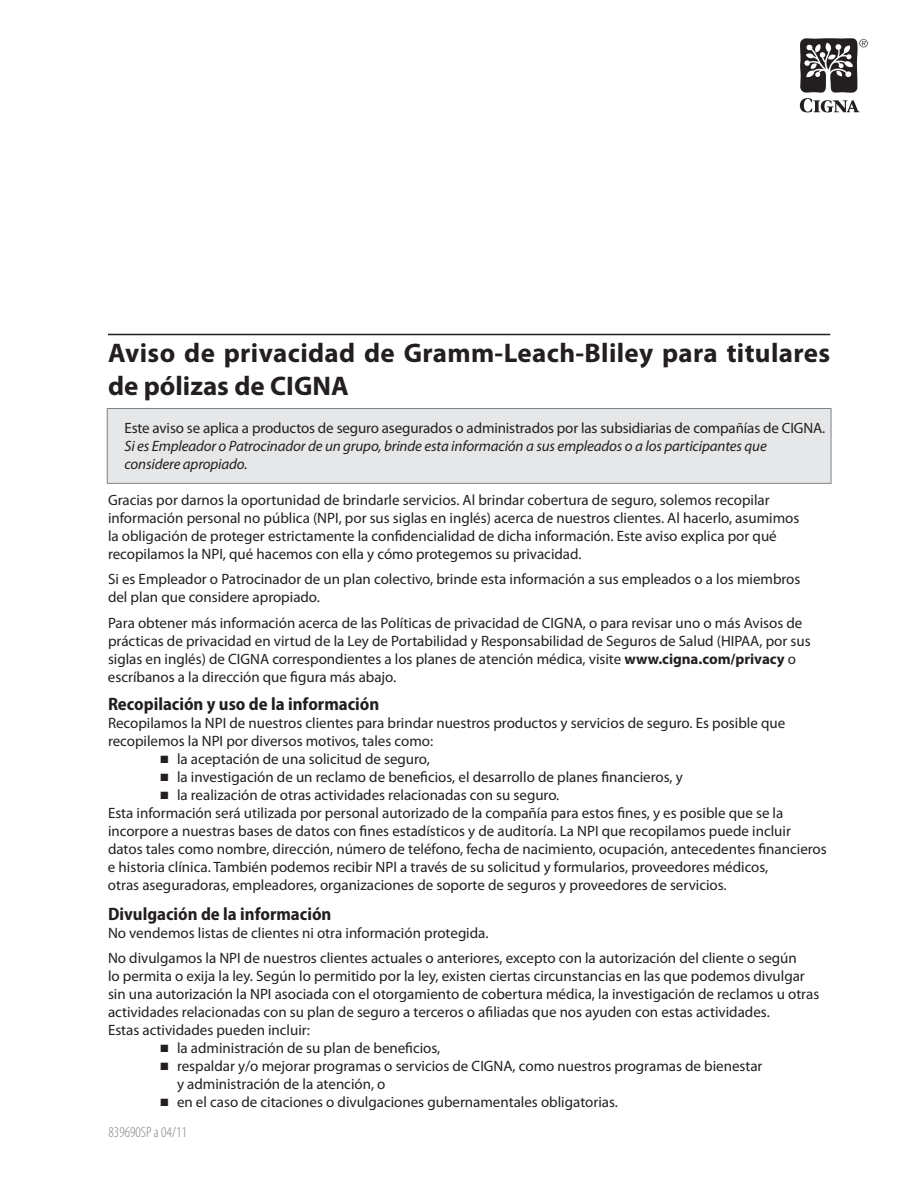
<style>
.page{position:relative;width:918px;height:1188px;background:#fff}
.page>*{position:absolute;margin:0;border:0;box-sizing:border-box;transform-origin:0 0}
.t1{font:700 27px/32.4px "Myriad Pro";letter-spacing:.015em;color:#231f20}
.t2{font:700 semi-condensed 18px "Myriad Pro";color:#231f20}
.t3{font:15px/18px "Myriad Pro";color:#231f20}
.t4{font:italic 15px/18px "Myriad Pro";letter-spacing:-.01em;color:#231f20}
.s1{font-weight:700}
.s2{font-weight:300;font-stretch:condensed;color:#808285}
</style>
<div class="page">
<div style="left:107px;top:408px;width:724px;height:75px;background:#e6e7e9"></div>
<div style="left:107px;top:408px;width:724px;height:76px;border:1px solid #808285"></div>
<hr style="left:108px;top:334px;width:722px;height:1px;background:#231f20">
<svg style="left:800px;top:38px;width:68px;height:74px"></svg>
<h1 class="t1" style="left:108px;top:339px;width:724px">Aviso de privacidad de Gramm-Leach-Bliley para titulares de pólizas de CIGNA</h1>
<p class="t3" style="left:124px;top:420px;width:702px">Este aviso se aplica a productos de seguro asegurados o administrados por las subsidiarias de compañías de CIGNA.</p>
<p class="t4" style="left:124px;top:438px;width:644px">Si es Empleador o Patrocinador de un grupo, brinde esta información a sus empleados o a los participantes que considere apropiado.</p>
<p class="t3" style="left:108px;top:492px;width:693px">Gracias por darnos la oportunidad de brindarle servicios. Al brindar cobertura de seguro, solemos recopilar información personal no pública (NPI, por sus siglas en inglés) acerca de nuestros clientes. Al hacerlo, asumimos la obligación de proteger estrictamente la confidencialidad de dicha información. Este aviso explica por qué recopilamos la NPI, qué hacemos con ella y cómo protegemos su privacidad.</p>
<p class="t3" style="left:108px;top:572px;width:694px">Si es Empleador o Patrocinador de un plan colectivo, brinde esta información a sus empleados o a los miembros del plan que considere apropiado.</p>
<p class="t3" style="left:108px;top:615px;width:704px">Para obtener más información acerca de las Políticas de privacidad de CIGNA, o para revisar uno o más Avisos de prácticas de privacidad en virtud de la Ley de Portabilidad y Responsabilidad de Seguros de Salud (HIPAA, por sus siglas en inglés) de CIGNA correspondientes a los planes de atención médica, visite <span class="s1">www.cigna.com/privacy</span> o escríbanos a la dirección que figura más abajo.</p>
<p class="t2" style="left:108px;top:697px;width:273px">Recopilación y uso de la información</p>
<p class="t3" style="left:108px;top:716px;width:679px">Recopilamos la NPI de nuestros clientes para brindar nuestros productos y servicios de seguro. Es posible que recopilemos la NPI por diversos motivos, tales como:</p>
<p class="t3" style="left:160px;top:752px;width:271px">■ la aceptación de una solicitud de seguro,</p>
<p class="t3" style="left:160px;top:770px;width:524px">■ la investigación de un reclamo de beneficios, el desarrollo de planes financieros, y</p>
<p class="t3" style="left:108px;top:788px;width:720px;text-indent:53px">■ la realización de otras actividades relacionadas con su seguro.<br>Esta información será utilizada por personal autorizado de la compañía para estos fines, y es posible que se la incorpore a nuestras bases de datos con fines estadísticos y de auditoría. La NPI que recopilamos puede incluir datos tales como nombre, dirección, número de teléfono, fecha de nacimiento, ocupación, antecedentes financieros e historia clínica. También podemos recibir NPI a través de su solicitud y formularios, proveedores médicos,<br>otras aseguradoras, empleadores, organizaciones de soporte de seguros y proveedores de servicios.</p>
<p class="t2" style="left:108px;top:907px;width:225px">Divulgación de la información</p>
<p class="t3" style="left:108px;top:921px;width:690px;line-height:25.5px">No vendemos listas de clientes ni otra información protegida.<br>No divulgamos la NPI de nuestros clientes actuales o anteriores, excepto con la autorización del cliente o según</p>
<p class="t3" style="left:108px;top:968px;width:713px">lo permita o exija la ley. Según lo permitido por la ley, existen ciertas circunstancias en las que podemos divulgar sin una autorización la NPI asociada con el otorgamiento de cobertura médica, la investigación de reclamos u otras actividades relacionadas con su plan de seguro a terceros o afiliadas que nos ayuden con estas actividades.<br>Estas actividades pueden incluir:</p>
<p class="t3" style="left:160px;top:1040px;width:281px">■ la administración de su plan de beneficios,</p>
<p class="t3" style="left:177px;top:1058px;width:587px;text-indent:-16px">■ respaldar y/o mejorar programas o servicios de CIGNA, como nuestros programas de bienestar y administración de la atención, o</p>
<p class="t3" style="left:109px;top:1088px;width:511px;line-height:29.5px;text-indent:52px">■ en el caso de citaciones o divulgaciones gubernamentales obligatorias.<br><span class="s2">839690SP a 04/11</span></p>
</div>
